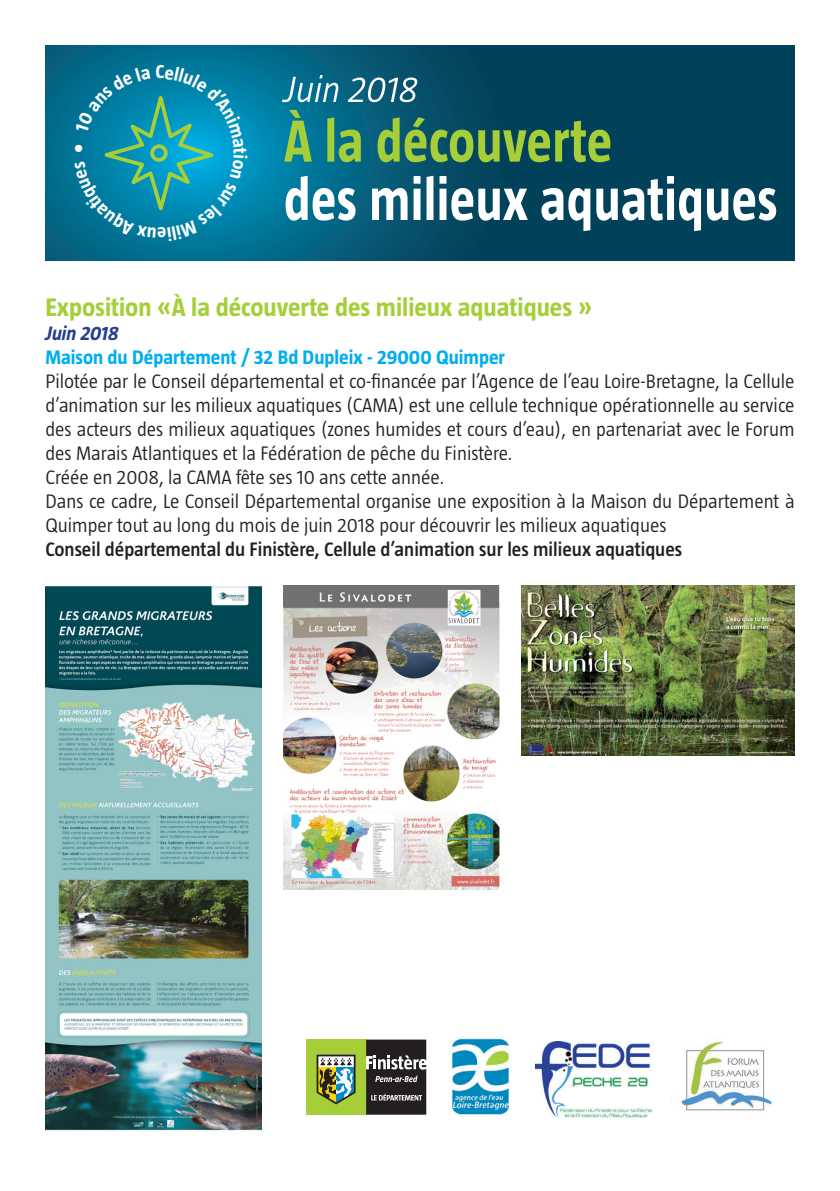
<style>
.page{position:relative;width:840px;height:1191px;background:#fff}
.page>*{position:absolute;margin:0;border:0;box-sizing:border-box;transform-origin:0 0}
.Titre_animation{font:700 26px "Taz";color:#a6ce39}
.Paragraphe{font:300 20px/24px "Taz";color:#231f20;text-align:justify}
.Organisateur_Complém{font:600 20px "Taz";color:#231f20}
.Lieu{font:700 20px "Taz";color:#00aeef}
.Date{font:italic 700 20px "Taz";color:#253f8e}
.t1{font:700 19.2px "Taz";color:#fff}
</style>
<div class="page">
<svg style="left:45px;top:45px;width:749px;height:216px;background:#02465f"></svg>
<svg style="left:52px;top:45px;width:288px;height:216px;background:#007092"></svg>
<svg style="left:284px;top:110px;width:28px;height:52px"></svg>
<svg style="left:327px;top:117px;width:33px;height:45px"></svg>
<svg style="left:377px;top:117px;width:172px;height:45px;background:#498251"></svg>
<svg style="left:555px;top:121px;width:55px;height:41px;background:#518549"></svg>
<svg style="left:285px;top:176px;width:70px;height:45px"></svg>
<svg style="left:372px;top:188px;width:35px;height:32px"></svg>
<svg style="left:413px;top:176px;width:7px;height:44px"></svg>
<svg style="left:426px;top:176px;width:7px;height:44px"></svg>
<svg style="left:439px;top:176px;width:88px;height:45px"></svg>
<svg style="left:541px;top:188px;width:49px;height:43px"></svg>
<svg style="left:596px;top:176px;width:104px;height:55px"></svg>
<svg style="left:707px;top:188px;width:68px;height:33px"></svg>
<svg style="left:282px;top:75px;width:56px;height:27px"></svg>
<svg style="left:347px;top:77px;width:70px;height:25px"></svg>
<img style="left:521px;top:585px;width:273px;height:170px">
<img style="left:679px;top:1039px;width:93px;height:72px">
<img style="left:452px;top:1038px;width:57px;height:77px">
<img style="left:535px;top:1041px;width:118px;height:76px">
<div style="left:306px;top:1039px;width:60px;height:75px;background:#a6ce39"></div>
<svg style="left:316px;top:1054px;width:39px;height:50px;background:#879a75"></svg>
<svg style="left:366px;top:1039px;width:60px;height:75px;background:#464243"></svg>
<img style="left:45px;top:586px;width:216px;height:545px">
<img style="left:283px;top:585px;width:216px;height:305px">
<svg style="left:75px;top:66px;width:172px;height:175px;background:#098aa7"></svg>
<p class="t1" style="left:155px;top:61px;width:11px">C</p>
<p class="Titre_animation" style="left:45px;top:292px;width:548px">Exposition «À la découverte des milieux aquatiques »</p>
<p class="Date" style="left:45px;top:322px;width:75px">Juin 2018</p>
<p class="Lieu" style="left:45px;top:346px;width:461px">Maison du Département / 32 Bd Dupleix - 29000 Quimper</p>
<p class="Paragraphe" style="left:45px;top:369px;width:750px">Pilotée par le Conseil départemental et co-financée par l’Agence de l’eau Loire-Bretagne, la Cellule d’animation sur les milieux aquatiques (CAMA) est une cellule technique opérationnelle au service des acteurs des milieux aquatiques (zones humides et cours d’eau), en partenariat avec le Forum des Marais Atlantiques et la Fédération de pêche du Finistère.</p>
<p class="Paragraphe" style="left:45px;top:465px;width:400px">Créée en 2008, la CAMA fête ses 10 ans cette année.</p>
<p class="Paragraphe" style="left:45px;top:489px;width:750px">Dans ce cadre, Le Conseil Départemental organise une exposition à la Maison du Département à<br>Quimper tout au long du mois de juin 2018 pour découvrir les milieux aquatiques</p>
<p class="Organisateur_Complém" style="left:45px;top:538px;width:638px">Conseil départemental du Finistère, Cellule d’animation sur les milieux aquatiques</p>
</div>
